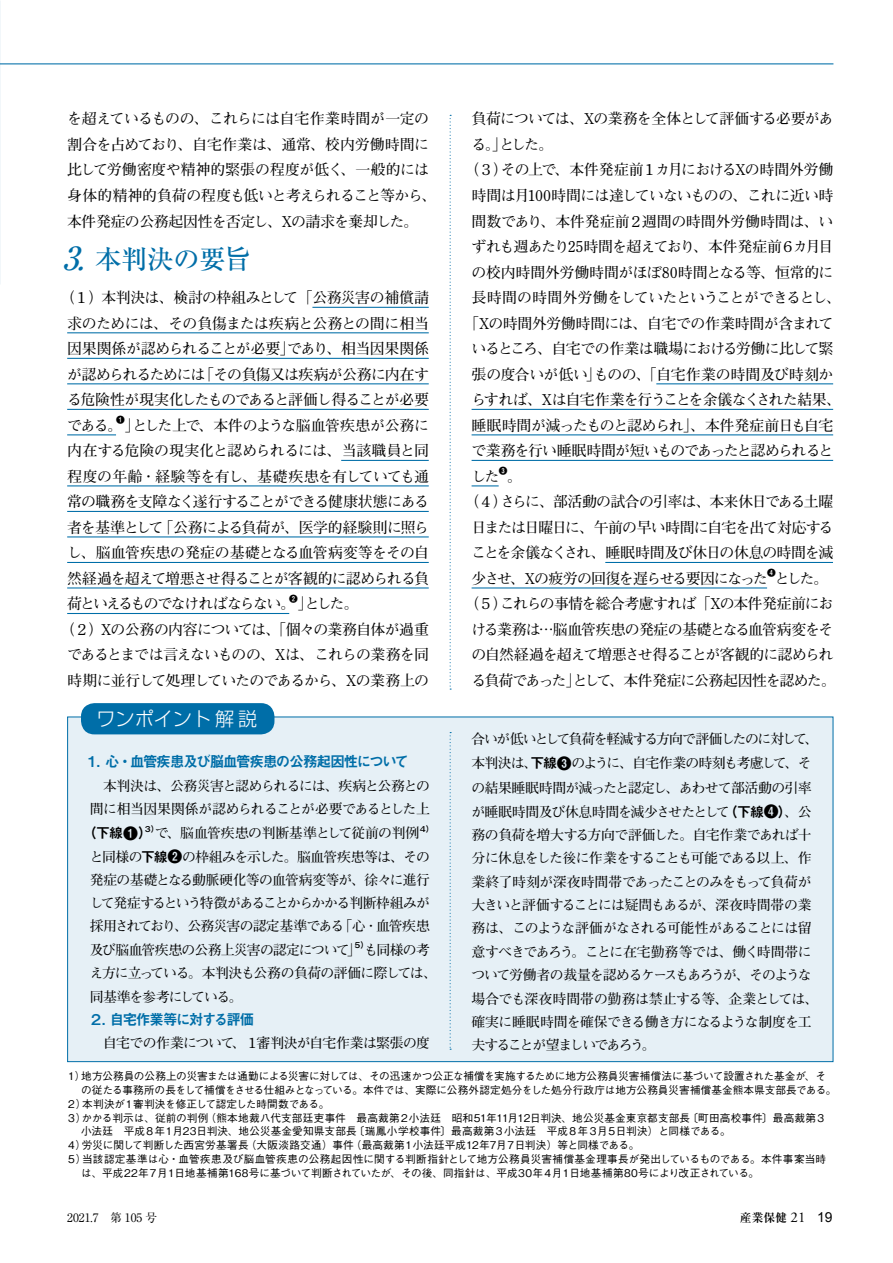
<style>
.page{position:relative;width:893px;height:1263px;background:#fff}
.page>*{position:absolute;margin:0;border:0;box-sizing:border-box;transform-origin:0 0}
.t1{font:500 26.55px "Ryumin Pro";letter-spacing:-.025em;color:#006ea8}
.t2{font:300 19.2px "Shin Go Pro";color:#fff}
.t3{font:700 14.85px/25.5px "Futo Min A101 Pr 6";letter-spacing:-.05em;color:#000;text-align:center}
.t4{font:700 14.85px/25.5px "Futo Min A101 Pr 6";letter-spacing:-.025em;color:#000}
.t5{font:700 14.85px "Futo Min A101 Pr 6";letter-spacing:-.075em;color:#000}
.t6{font:700 14.85px "Futo Min A101 Pr 6";letter-spacing:-.08em;color:#000}
.t7{font:700 14.85px "Futo Min A101 Pr 6";letter-spacing:-.015em;color:#000}
.t8{font:700 14.85px "Futo Min A101 Pr 6";letter-spacing:-.03em;color:#000}
.t9{font:700 14.85px "Futo Min A101 Pr 6";letter-spacing:-.02em;color:#000}
.t10{font:700 14.85px "Futo Min A101 Pr 6";letter-spacing:-.005em;color:#000}
.t11{font:14.85px "Midashi Go Pro MB31";letter-spacing:-.075em;color:#006ea8}
.t12{font:700 14.85px "Futo Min A101 Pr 6";letter-spacing:-.085em;color:#000}
.t13{font:14.85px "Midashi Go Pro MB31";letter-spacing:-.095em;color:#006ea8}
.t14{font:700 13.8px/23.5px "Futo Min A101 Pr 6";letter-spacing:-.055em;color:#000}
.t15{font:700 13.8px "Futo Min A101 Pr 6";letter-spacing:-.03em;color:#000}
.t16{font:700 13.8px "Futo Min A101 Pr 6";letter-spacing:-.015em;color:#000}
.t17{font:11.7px "Ryumin Pr 6 N";color:#000}
.t18{font:700 11.7px "Ryumin Pro";color:#000}
.t19{font:500 10.65px "Gothic BBB Pro";letter-spacing:-.005em;color:#000}
.t20{font:500 10.65px "Gothic BBB Pro";letter-spacing:.015em;color:#000}
.t21{font:500 10.65px "Gothic BBB Pro";letter-spacing:-.025em;color:#000}
.t22{font:8.7px "Midashi Go Pro MB31";color:#000}
.t23{font:8.1px "Midashi Go Pro MB31";color:#000}
.s1{font-style:italic;font-size:31.95px}
.s2{font-family:"Midashi Go Pro MB31";font-weight:400}
.s3{font-family:"Midashi Go Pro MB31";font-weight:400;font-size:14.85px}
.s4{font-family:"Adobe Garamond Pro";font-weight:400;font-size:14.85px}
.s5{font-family:"Arial";font-weight:400;font-size:13.8px}
</style>
<div class="page">
<hr style="left:312px;top:307px;width:117px;height:1px;background:#006ea8">
<hr style="left:67px;top:332px;width:362px;height:1px;background:#006ea8">
<hr style="left:67px;top:358px;width:362px;height:1px;background:#006ea8">
<hr style="left:67px;top:383px;width:362px;height:1px;background:#006ea8">
<hr style="left:67px;top:409px;width:362px;height:1px;background:#006ea8">
<hr style="left:67px;top:434px;width:49px;height:1px;background:#006ea8">
<hr style="left:341px;top:460px;width:88px;height:1px;background:#006ea8">
<hr style="left:67px;top:485px;width:362px;height:1px;background:#006ea8">
<hr style="left:67px;top:511px;width:362px;height:1px;background:#006ea8">
<hr style="left:67px;top:536px;width:362px;height:1px;background:#006ea8">
<hr style="left:67px;top:562px;width:362px;height:1px;background:#006ea8">
<hr style="left:67px;top:587px;width:362px;height:1px;background:#006ea8">
<hr style="left:67px;top:613px;width:222px;height:1px;background:#006ea8">
<div style="left:67px;top:716px;width:766px;height:346px;background:#e6f0f6;border:1px solid #006ea8"></div>
<hr style="left:0;top:63px;width:833px;height:1px;background:#006ea8">
<svg style="left:450px;top:732px;width:1px;height:318px"></svg>
<svg style="left:450px;top:115px;width:1px;height:575px"></svg>
<div style="left:81px;top:703px;width:193px;height:31px;background:#006ea8;border-radius:14px"></div>
<hr style="left:656px;top:383px;width:177px;height:1px;background:#006ea8">
<hr style="left:472px;top:409px;width:361px;height:1px;background:#006ea8">
<hr style="left:472px;top:434px;width:361px;height:1px;background:#006ea8">
<hr style="left:472px;top:460px;width:361px;height:1px;background:#006ea8">
<svg style="left:472px;top:485px;width:27px;height:1px"></svg>
<hr style="left:605px;top:562px;width:228px;height:1px;background:#006ea8">
<hr style="left:472px;top:587px;width:295px;height:1px;background:#006ea8">
<p class="t4" style="left:67px;top:106px;width:371px">を超えているものの、これらには自宅作業時間が一定の割合を占めており、自宅作業は、通常、校内労働時間に比して労働密度や精神的緊張の程度が低く、一般的には身体的精神的負荷の程度も低いと考えられること等から、本件発症の公務起因性を否定し、Xの請求を棄却した。</p>
<h1 class="t1" style="left:62px;top:238px;width:190px"><span class="s1">3.</span>本判決の要旨</h1>
<p class="t3" style="left:60px;top:284px;width:371px">（１）本判決は、検討の枠組みとして「公務災害の補償請求のためには、その負傷または疾病と公務との間に相当因果関係が認められることが必要」であり、相当因果関係が認められるためには「その負傷又は疾病が公務に内在する危険性が現実化したものであると評価し得ることが必要である。」とした上で、本件のような脳血管疾患が公務に</p>
<p class="t22" style="left:116px;top:413px;width:10px">❶</p>
<p class="t3" style="left:67px;top:437px;width:363px;text-align:justify">内在する危険の現実化と認められるには、当該職員と同程度の年齢・経験等を有し、基礎疾患を有していても通常の職務を支障なく遂行することができる健康状態にある者を基準として「公務による負荷が、医学的経験則に照らし、脳血管疾患の発症の基礎となる血管病変等をその自然経過を超えて増悪させ得ることが客観的に認められる負荷といえるものでなければならない。」とした。</p>
<p class="t22" style="left:289px;top:592px;width:10px">❷</p>
<p class="t3" style="left:60px;top:616px;width:371px">（２）Xの公務の内容については、「個々の業務自体が過重であるとまでは言えないものの、Xは、これらの業務を同時期に並行して処理していたのであるから、Xの業務上の</p>
<p class="t2" style="left:96px;top:703px;width:162px">ワンポイント解説</p>
<p class="t11" style="left:85px;top:749px;width:326px">１．心・血管疾患及び脳血管疾患の公務起因性について</p>
<p class="t14" style="left:90px;top:773px;width:342px">　本判決は、公務災害と認められるには、疾病と公務との</p>
<p class="t15" style="left:90px;top:798px;width:342px">間に相当因果関係が認められることが必要であるとした上</p>
<p class="t16" style="left:83px;top:822px;width:338px"><span class="s2">（下線</span><span class="s3">❶</span><span class="s2">）</span>で、脳血管疾患の判断基準として従前の判例</p>
<p class="t23" style="left:144px;top:822px;width:17px">３）</p>
<p class="t23" style="left:419px;top:822px;width:17px">４）</p>
<p class="t14" style="left:90px;top:844px;width:342px;text-align:justify">と同様の<span class="s2">下線</span><span class="s3">❷</span>の枠組みを示した。脳血管疾患等は、その発症の基礎となる動脈硬化等の血管病変等が、徐々に進行して発症するという特徴があることからかかる判断枠組みが採用されており、公務災害の認定基準である「心・血管疾患及び脳血管疾患の公務上災害の認定について」も同様の考</p>
<p class="t23" style="left:353px;top:938px;width:17px">５）</p>
<p class="t14" style="left:90px;top:961px;width:349px">え方に立っている。本判決も公務の負荷の評価に際しては、同基準を参考にしている。</p>
<p class="t14" style="left:90px;top:1031px;width:342px">　自宅での作業について、１審判決が自宅作業は緊張の度</p>
<p class="t13" style="left:89px;top:1008px;width:167px">２．自宅作業等に対する評価</p>
<p class="t3" style="left:472px;top:106px;width:363px">負荷については、Xの業務を全体として評価する必要があ</p>
<p class="t3" style="left:472px;top:131px;width:83px">る。」とした。</p>
<p class="t3" style="left:464px;top:157px;width:371px">（３）その上で、本件発症前１カ月におけるXの時間外労働</p>
<p class="t3" style="left:472px;top:182px;width:363px">時間は月100時間には達していないものの、これに近い時</p>
<p class="t10" style="left:472px;top:209px;width:363px">間数であり、本件発症前２週間の時間外労働時間は、い</p>
<p class="t5" style="left:472px;top:235px;width:363px">ずれも週あたり25時間を超えており、本件発症前６カ月目</p>
<p class="t7" style="left:472px;top:260px;width:363px">の校内時間外労働時間がほぼ80時間となる等、恒常的に</p>
<p class="t3" style="left:472px;top:284px;width:371px">長時間の時間外労働をしていたということができるとし、</p>
<p class="t8" style="left:464px;top:311px;width:371px">「Xの時間外労働時間には、自宅での作業時間が含まれて</p>
<p class="t3" style="left:472px;top:335px;width:363px">いるところ、自宅での作業は職場における労働に比して緊</p>
<p class="t9" style="left:472px;top:362px;width:363px">張の度合いが低い」ものの、「自宅作業の時間及び時刻か</p>
<p class="t3" style="left:472px;top:386px;width:371px">らすれば、Xは自宅作業を行うことを余儀なくされた結果、</p>
<p class="t3" style="left:472px;top:412px;width:363px">睡眠時間が減ったものと認められ」、本件発症前日も自宅</p>
<p class="t3" style="left:472px;top:437px;width:363px">で業務を行い睡眠時間が短いものであったと認められると</p>
<p class="t3" style="left:472px;top:463px;width:29px">した</p>
<p class="t22" style="left:499px;top:464px;width:10px">❸</p>
<p class="t3" style="left:507px;top:463px;width:16px">。</p>
<p class="t3" style="left:464px;top:488px;width:371px">（４）さらに、部活動の試合の引率は、本来休日である土曜</p>
<p class="t3" style="left:472px;top:514px;width:363px">日または日曜日に、午前の早い時間に自宅を出て対応する</p>
<p class="t3" style="left:472px;top:539px;width:363px">ことを余儀なくされ、睡眠時間及び休日の休息の時間を減</p>
<p class="t12" style="left:472px;top:566px;width:298px">少させ、Xの疲労の回復を遅らせる要因になった</p>
<p class="t22" style="left:767px;top:566px;width:10px">❹</p>
<p class="t3" style="left:775px;top:565px;width:55px">とした。</p>
<p class="t3" style="left:464px;top:590px;width:371px">（５）これらの事情を総合考慮すれば「Xの本件発症前にお</p>
<p class="t3" style="left:472px;top:616px;width:363px">ける業務は…脳血管疾患の発症の基礎となる血管病変をそ</p>
<p class="t3" style="left:472px;top:641px;width:363px">の自然経過を超えて増悪させ得ることが客観的に認められ</p>
<p class="t6" style="left:472px;top:669px;width:366px">る負荷であった」として、本件発症に公務起因性を認めた。</p>
<p class="t14" style="left:471px;top:727px;width:349px">合いが低いとして負荷を軽減する方向で評価したのに対して、本判決は、<span class="s2">下線</span><span class="s3">❸</span>のように、自宅作業の時刻も考慮して、その結果睡眠時間が減ったと認定し、あわせて部活動の引率が睡眠時間及び休息時間を減少させたとして<span class="s2">（下線</span><span class="s3">❹</span><span class="s2">）</span>、公務の負荷を増大する方向で評価した。自宅作業であれば十分に休息をした後に作業をすることも可能である以上、作業終了時刻が深夜時間帯であったことのみをもって負荷が大きいと評価することには疑問もあるが、深夜時間帯の業務は、このような評価がなされる可能性があることには留意すべきであろう。ことに在宅勤務等では、働く時間帯について労働者の裁量を認めるケースもあろうが、そのような場合でも深夜時間帯の勤務は禁止する等、企業としては、確実に睡眠時間を確保できる働き方になるような制度を工夫することが望ましいであろう。</p>
<p class="t19" style="left:66px;top:1067px;width:761px">１）地方公務員の公務上の災害または通勤による災害に対しては、その迅速かつ公正な補償を実施するために地方公務員災害補償法に基づいて設置された基金が、そ</p>
<p class="t19" style="left:81px;top:1081px;width:757px">の従たる事務所の長をして補償をさせる仕組みとなっている。本件では、実際に公務外認定処分をした処分行政庁は地方公務員災害補償基金熊本県支部長である。</p>
<p class="t19" style="left:66px;top:1095px;width:265px">２）本判決が１審判決を修正して認定した時間数である。</p>
<p class="t19" style="left:66px;top:1109px;width:761px">３）かかる判示は、従前の判例（熊本地裁八代支部廷吏事件　最高裁第２小法廷　昭和51年11月12日判決、地公災基金東京都支部長〔町田高校事件〕最高裁第３</p>
<p class="t19" style="left:81px;top:1123px;width:651px">小法廷　平成８年１月23日判決、地公災基金愛知県支部長〔瑞鳳小学校事件〕最高裁第３小法廷　平成８年３月５日判決）と同様である。</p>
<p class="t19" style="left:66px;top:1136px;width:575px">４）労災に関して判断した西宮労基署長（大阪淡路交通）事件（最高裁第１小法廷平成12年7月７日判決）等と同様である。</p>
<p class="t20" style="left:66px;top:1150px;width:761px">５）当該認定基準は心・血管疾患及び脳血管疾患の公務起因性に関する判断指針として地方公務員災害補償基金理事長が発出しているものである。本件事案当時</p>
<p class="t21" style="left:81px;top:1164px;width:680px">は、平成22年７月１日地基補第168号に基づいて判断されていたが、その後、同指針は、平成30年４月１日地基補第80号により改正されている。</p>
<p class="t17" style="left:67px;top:1208px;width:91px">2021.7　第 105 号</p>
<p class="t18" style="left:740px;top:1208px;width:94px">産業保健 <span class="s4">21</span> <span class="s5">19</span></p>
</div>
